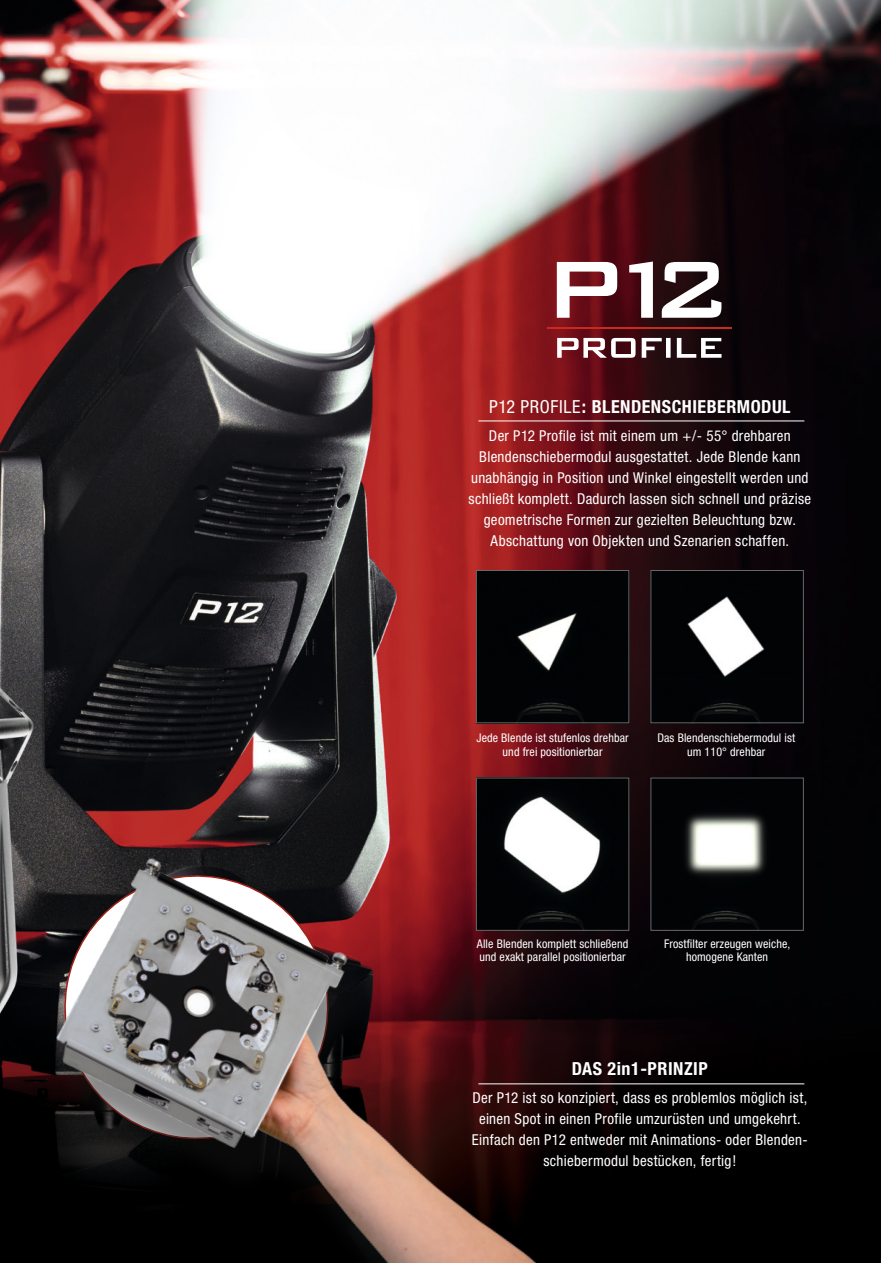
<style>
.page{position:relative;width:881px;height:1263px;background:#fff}
.page>*{position:absolute;margin:0;border:0;box-sizing:border-box;transform-origin:0 0}
.t1{font:700 condensed 18px "Helvetica Neue";letter-spacing:.03em;color:#fff}
.t2{font:condensed 15px/21px "Helvetica Neue";letter-spacing:.02em;color:#fff;text-align:center}
.t3{font:condensed 12px/13.5px "Helvetica Neue";letter-spacing:.01em;color:#fff;text-align:center}
.s1{font-weight:400}
</style>
<div class="page">
<img style="left:0;top:0;width:880px;height:1263px">
<hr style="left:478px;top:421px;width:326px;height:1px;background:#fff">
<hr style="left:478px;top:1083px;width:326px;height:1px;background:#fff">
<svg style="left:556px;top:261px;width:165px;height:57px"></svg>
<svg style="left:557px;top:338px;width:164px;height:20px"></svg>
<hr style="left:546px;top:327px;width:185px;height:2px;background:#ca2a1e">
<img style="left:43px;top:813px;width:612px;height:450px">
<img style="left:0;top:348px;width:43px;height:915px">
<img style="left:478px;top:572px;width:149px;height:149px">
<div style="left:476px;top:570px;width:153px;height:153px;border:1px solid #686867"></div>
<img style="left:652px;top:780px;width:149px;height:149px">
<div style="left:650px;top:778px;width:153px;height:153px;border:1px solid #686867"></div>
<img style="left:478px;top:780px;width:149px;height:149px">
<div style="left:476px;top:778px;width:153px;height:153px;border:1px solid #686867"></div>
<img style="left:652px;top:572px;width:149px;height:149px">
<div style="left:650px;top:570px;width:153px;height:153px;border:1px solid #686867"></div>
<p class="t1" style="left:489px;top:396px;width:303px"><span class="s1">P12 PROFILE</span>: BLENDENSCHIEBERMODUL</p>
<p class="t2" style="left:468px;top:425px;width:344px">Der P12 Profile ist mit einem um +/- 55° drehbaren Blendenschiebermodul ausgestattet. Jede Blende kann unabhängig in Position und Winkel eingestellt werden und schließt komplett. Dadurch lassen sich schnell und präzise geometrische Formen zur gezielten Beleuchtung bzw.<br>Abschattung von Objekten und Szenarien schaffen.</p>
<p class="t3" style="left:476px;top:731px;width:154px">Jede Blende ist stufenlos drehbar und frei positionierbar</p>
<p class="t3" style="left:657px;top:731px;width:139px">Das Blendenschiebermodul ist um 110° drehbar</p>
<p class="t3" style="left:477px;top:936px;width:153px;text-align:left">Alle Blenden komplett schließend und exakt parallel positionierbar</p>
<p class="t3" style="left:664px;top:936px;width:128px">Frostfilter erzeugen weiche, homogene Kanten</p>
<p class="t1" style="left:571px;top:1058px;width:137px">DAS 2in1-PRINZIP</p>
<p class="t2" style="left:471px;top:1087px;width:337px">Der P12 ist so konzipiert, dass es problemlos möglich ist, einen Spot in einen Profile umzurüsten und umgekehrt.<br>Einfach den P12 entweder mit Animations- oder Blenden&shy;schiebermodul bestücken, fertig!</p>
</div>
